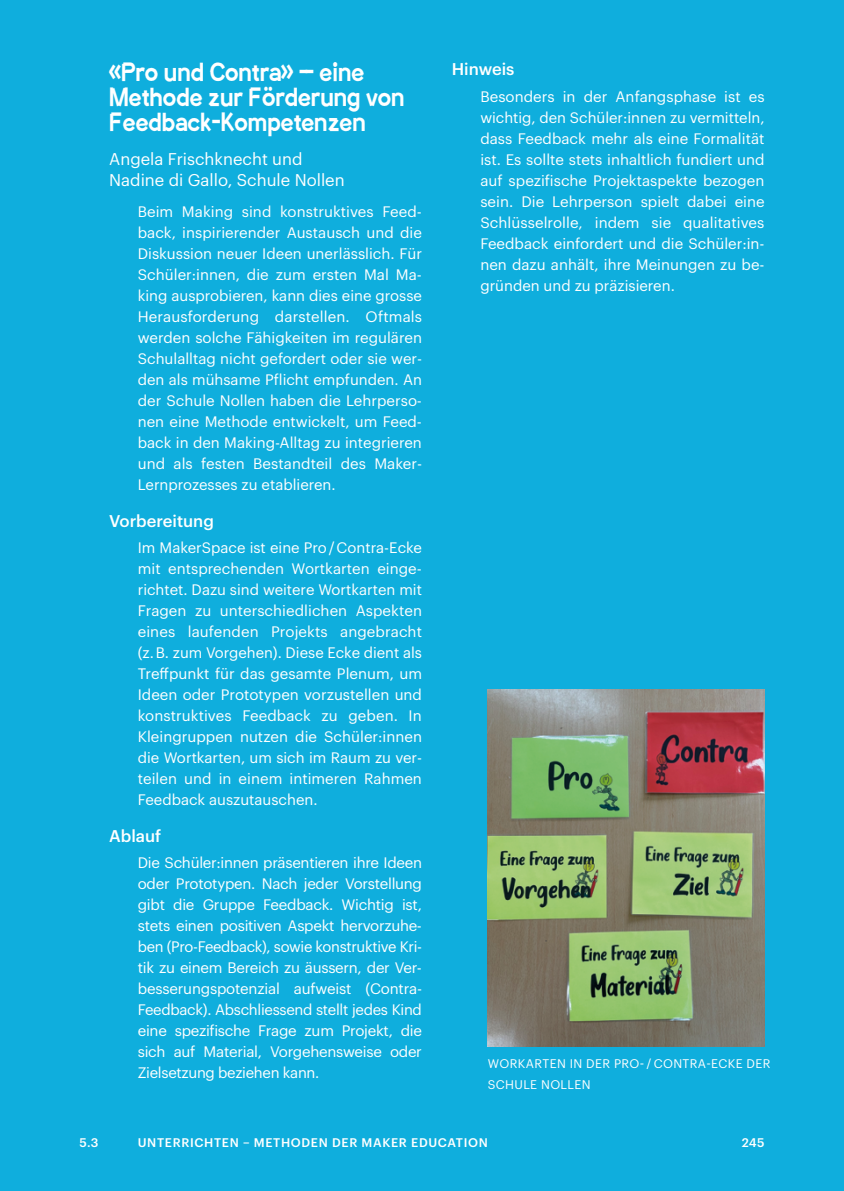
<style>
.page{position:relative;width:844px;height:1191px;background:#fff}
.page>*{position:absolute;margin:0;border:0;box-sizing:border-box;transform-origin:0 0}
.t1{font:900 22.75px/25.4px "Gap Sans";color:#fff}
.t2{font:16.62px/21px "Graphik";color:#fff}
.t3{font:500 16.62px "Graphik";color:#fff}
.t4{font:14.88px/21px "Graphik";color:#fff;text-align:justify}
.t5{font:12.25px/21px "Graphik";letter-spacing:.03em;color:#fff}
.t6{font:500 12.25px "Graphik";letter-spacing:.055em;color:#fff}
</style>
<div class="page">
<div style="left:0;top:0;width:843px;height:1191px;background:#0faedd"></div>
<img style="left:487px;top:690px;width:277px;height:357px">
<h1 class="t1" style="left:109px;top:57px;width:297px">«Pro und Contra» –– eine<br>Methode zur Förderung von<br>Feedback-Kompetenzen</h1>
<p class="t2" style="left:109px;top:147px;width:237px">Angela Frischknecht und<br>Nadine di Gallo, Schule Nollen</p>
<p class="t4" style="left:138px;top:200px;width:286px">Beim Making sind konstruktives Feed&shy;back, inspirierender Austausch und die Diskussion neuer Ideen unerlässlich. Für Schüler:innen, die zum ersten Mal Ma&shy;king ausprobieren, kann dies eine grosse Herausforderung darstellen. Oftmals werden solche Fähigkeiten im regulären Schulalltag nicht gefordert oder sie wer&shy;den als mühsame Pflicht empfunden. An der Schule Nollen haben die Lehrperso&shy;nen eine Methode entwickelt, um Feed&shy;back in den Making-Alltag zu integrieren und als festen Bestandteil des Maker-Lernprozesses zu etablieren.</p>
<p class="t3" style="left:109px;top:508px;width:106px">VORBEREITUNG</p>
<p class="t4" style="left:138px;top:536px;width:286px">Im MakerSpace ist eine Pro/Contra-Ecke mit entsprechenden Wortkarten einge&shy;richtet. Dazu sind weitere Wortkarten mit Fragen zu unterschiedlichen Aspekten eines laufenden Projekts angebracht (z.B. zum Vorgehen). Diese Ecke dient als Treffpunkt für das gesamte Plenum, um Ideen oder Prototypen vorzustellen und konstruktives Feedback zu geben. In Kleingruppen nutzen die Schüler:innen die Wortkarten, um sich im Raum zu ver&shy;teilen und in einem intimeren Rahmen Feedback auszutauschen.</p>
<p class="t3" style="left:109px;top:823px;width:54px">ABLAUF</p>
<p class="t4" style="left:138px;top:851px;width:286px">Die Schüler:innen präsentieren ihre Ideen oder Prototypen. Nach jeder Vorstellung gibt die Gruppe Feedback. Wichtig ist, stets einen positiven Aspekt hervorzuhe&shy;ben (Pro-Feedback), sowie konstruktive Kri&shy;tik zu einem Bereich zu äussern, der Ver&shy;besserungspotenzial aufweist (Contra-Feedback). Abschliessend stellt jedes Kind eine spezifische Frage zum Projekt, die sich auf Material, Vorgehensweise oder Zielsetzung beziehen kann.</p>
<p class="t3" style="left:451px;top:57px;width:64px">H INWEIS</p>
<p class="t4" style="left:480px;top:84px;width:286px">Besonders in der Anfangsphase ist es wichtig, den Schüler:innen zu vermitteln, dass Feedback mehr als eine Formalität ist. Es sollte stets inhaltlich fundiert und auf spezifische Projektaspekte bezogen sein. Die Lehrperson spielt dabei eine Schlüsselrolle, indem sie qualitatives Feedback einfordert und die Schüler:in&shy;nen dazu anhält, ihre Meinungen zu be&shy;gründen und zu präzisieren.</p>
<p class="t5" style="left:487px;top:1052px;width:284px">WORKARTEN IN DER PRO- / CONTRA-ECKE DER<br>SCHULE NOLLEN</p>
<p class="t6" style="left:79px;top:1133px;width:21px">5.3</p>
<p class="t6" style="left:138px;top:1133px;width:35px">UNTERRI</p>
<p class="t6" style="left:194px;top:1133px;width:147px">CHTEN – METHODEN DER</p>
<p class="t6" style="left:361px;top:1133px;width:21px">MAKER</p>
<p class="t6" style="left:411px;top:1133px;width:78px">EDUCATION</p>
<p class="t6" style="left:741px;top:1133px;width:24px">245</p>
</div>
